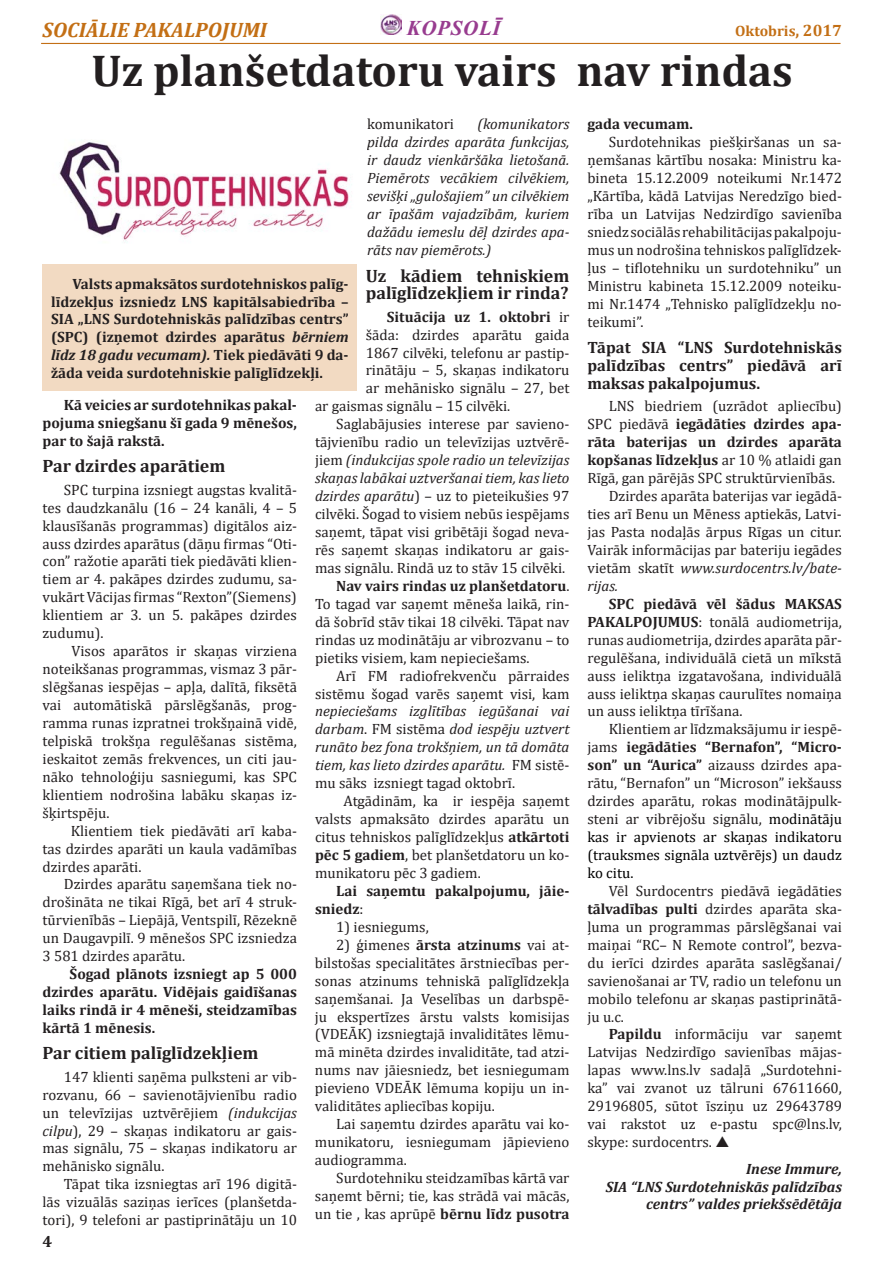
<style>
.page{position:relative;width:893px;height:1263px;background:#fff}
.page>*{position:absolute;margin:0;border:0;box-sizing:border-box;transform-origin:0 0}
.t1{font:700 44.85px "Cambria";color:#231f20}
.t2{font:italic 700 21px "Cambria";color:#c36f15}
.t3{font:italic 700 21px "Times New Roman";letter-spacing:.035em;color:#983c8f}
.Normal__Web{font:700 18px/18px "Cambria";color:#231f20}
.Normal__Web-2{font:700 16.5px/18px "Cambria";color:#231f20;text-align:justify}
.Normal__Web-3{font:15px/18px "Cambria";color:#231f20;text-align:justify}
.Normal__Web-4{font:700 15px/18px "Cambria";color:#231f20;text-align:justify}
.Normal__Web-5{font:italic 15px/18px "Cambria";color:#231f20;text-align:justify}
.Normal__Web-6{font:italic 700 15px/18px "Cambria";color:#231f20;text-align:right}
.t4{font:700 15px "Cambria";color:#c36f15}
.s1{font-size:16.5px}
.s2{font-weight:400}
.s3{font-style:italic}
.s4{font-weight:700}
.s5{font-style:normal}
.s6{color:#000}
</style>
<div class="page">
<img style="left:381px;top:14px;width:20px;height:21px">
<hr style="left:41px;top:43px;width:799px;height:1px;background:#c36f15">
<img style="left:59px;top:141px;width:291px;height:102px">
<div style="left:43px;top:265px;width:314px;height:126px;background:#f2dac2"></div>
<p class="t2" style="left:43px;top:15px;width:226px">SOCIĀLIE PAKALPOJUMI</p>
<h2 class="t3" style="left:407px;top:13px;width:95px">KOPSOLĪ</h2>
<p class="t4" style="left:735px;top:20px;width:108px">Oktobris<span class="s1">, 2017</span></p>
<p class="t1" style="left:91px;top:39px;width:703px">Uz planšetdatoru vairs nav rindas</p>
<p class="Normal__Web-5" style="left:367px;top:115px;width:204px;text-indent:110px">(komunikators pilda dzirdes aparāta funkcijas, ir daudz vienkāršāka lietošanā.<br>Piemērots vecākiem cilvēkiem, sevišķi „gulošajiem” un cilvēkiem ar īpašām vajadzībām, kuriem dažādu iemeslu dēļ dzirdes apa&shy;rāts nav piemērots.)</p>
<p class="Normal__Web" style="left:366px;top:266px;width:205px">Uz kādiem tehniskiem palīglīdzekļiem ir rinda?</p>
<p class="Normal__Web-4" style="left:387px;top:307px;width:184px">Situācija uz 1. oktobri <span class="s2">ir</span></p>
<p class="Normal__Web-3" style="left:366px;top:325px;width:205px">šāda: dzirdes aparātu gaida</p>
<p class="Normal__Web-3" style="left:366px;top:343px;width:205px">1867 cilvēki, telefonu ar pastip-</p>
<p class="Normal__Web-3" style="left:366px;top:361px;width:205px">rinātāju – 5, skaņas indikatoru</p>
<p class="Normal__Web-3" style="left:366px;top:379px;width:205px">ar mehānisko signālu – 27, bet</p>
<p class="Normal__Web-3" style="left:315px;top:397px;width:197px">ar gaismas signālu – 15 cilvēki.</p>
<p class="Normal__Web-3" style="left:315px;top:415px;width:256px;text-indent:21px">Saglabājusies interese par savieno&shy;tājvienību radio un televīzijas uztvērē&shy;jiem <span class="s3">(indukcijas spole radio un televīzijas skaņas labākai uztveršanai tiem, kas lieto dzirdes aparātu</span>) – uz to pieteikušies 97 cilvēki. Šogad to visiem nebūs iespējams saņemt, tāpat visi gribētāji šogad neva&shy;rēs saņemt skaņas indikatoru ar gais&shy;mas signālu. Rindā uz to stāv 15 cilvēki.</p>
<p class="Normal__Web-3" style="left:315px;top:577px;width:256px;text-indent:21px"><span class="s4">Nav vairs rindas uz planšetdatoru</span>.<br>To tagad var saņemt mēneša laikā, rin&shy;dā šobrīd stāv tikai 18 cilvēki. Tāpat nav rindas uz modinātāju ar vibrozvanu – to pietiks visiem, kam nepieciešams.</p>
<p class="Normal__Web-5" style="left:315px;top:666px;width:256px;text-indent:21px"><span class="s5">Arī FM radiofrekvenču pārraides sistēmu šogad varēs saņemt visi, kam </span>nepieciešams izglītības iegūšanai vai darbam<span class="s5">. FM sistēma</span> dod iespēju uztvert runāto bez fona trokšņiem, un tā domāta tiem, kas lieto dzirdes aparātu. <span class="s5">FM sistē&shy;mu sāks izsniegt tagad oktobrī.</span></p>
<p class="Normal__Web-3" style="left:315px;top:792px;width:256px;text-indent:29px">Atgādinām, ka ir iespēja saņemt valsts apmaksāto dzirdes aparātu un citus tehniskos palīglīdzekļus <span class="s4">atkārtoti pēc 5 gadiem</span>, bet planšetdatoru un ko&shy;munikatoru pēc 3 gadiem.</p>
<p class="Normal__Web-4" style="left:315px;top:881px;width:256px;text-indent:21px">Lai saņemtu pakalpojumu, jāie&shy;sniedz<span class="s2">:</span></p>
<p class="Normal__Web-3" style="left:336px;top:917px;width:94px">1) iesniegums,</p>
<p class="Normal__Web-3" style="left:315px;top:935px;width:256px;text-indent:21px">2) ģimenes <span class="s4">ārsta atzinums</span> vai at&shy;bilstošas specialitātes ārstniecības per&shy;sonas atzinums tehniskā palīglīdzekļa saņemšanai. Ja Veselības un darbspē&shy;ju ekspertīzes ārstu valsts komisijas (VDEĀK) izsniegtajā invaliditātes lēmu&shy;mā minēta dzirdes invaliditāte, tad atzi&shy;nums nav jāiesniedz, bet iesniegumam pievieno VDEĀK lēmuma kopiju un in&shy;validitātes apliecības kopiju.</p>
<p class="Normal__Web-3" style="left:315px;top:1115px;width:256px;text-indent:21px">Lai saņemtu dzirdes aparātu vai ko&shy;munikatoru, iesniegumam jāpievieno audiogramma.</p>
<p class="Normal__Web-3" style="left:315px;top:1169px;width:256px;text-indent:21px">Surdotehniku steidzamības kārtā var saņemt bērni; tie, kas strādā vai mācās, un tie , kas aprūpē <span class="s4">bērnu līdz pusotra</span></p>
<p class="Normal__Web-3" style="left:367px;top:115px;width:88px">komunikatori</p>
<p class="Normal__Web-4" style="left:51px;top:274px;width:299px;text-indent:21px">Valsts apmaksātos surdotehniskos palīg&shy;līdzekļus izsniedz LNS kapitālsabiedrība – SIA „LNS Surdotehniskās palīdzības centrs” (SPC) (izņemot dzirdes aparātus <span class="s3">bērniem līdz 18 gadu vecumam).</span> Tiek piedāvāti 9 da&shy;žāda veida surdotehniskie palīglīdzekļi.</p>
<p class="Normal__Web-4" style="left:43px;top:395px;width:256px;text-indent:21px">Kā veicies ar surdotehnikas pakal&shy;pojuma sniegšanu šī gada 9 mēnešos, par to šajā rakstā.</p>
<p class="Normal__Web" style="left:43px;top:457px;width:184px">Par dzirdes aparātiem</p>
<p class="Normal__Web-3" style="left:43px;top:480px;width:256px;text-indent:21px">SPC turpina izsniegt augstas kvalitā&shy;tes daudzkanālu (16 – 24 kanāli, 4 – 5 klausīšanās programmas) digitālos aiz&shy;auss dzirdes aparātus (dāņu firmas “Oti&shy;con” ražotie aparāti tiek piedāvāti klien&shy;tiem ar 4. pakāpes dzirdes zudumu, sa&shy;vukārt Vācijas firmas “Rexton”(Siemens) klientiem ar 3. un 5. pakāpes dzirdes zudumu).</p>
<p class="Normal__Web-3" style="left:43px;top:642px;width:256px;text-indent:29px">Visos aparātos ir skaņas virziena noteikšanas programmas, vismaz 3 pār&shy;slēgšanas iespējas – apļa, dalītā, fiksētā vai automātiskā pārslēgšanās, prog&shy;ramma runas izpratnei trokšņainā vidē, telpiskā trokšņa regulēšanas sistēma, ieskaitot zemās frekvences, un citi jau&shy;nāko tehnoloģiju sasniegumi, kas SPC klientiem nodrošina labāku skaņas iz&shy;šķirtspēju.</p>
<p class="Normal__Web-3" style="left:43px;top:821px;width:256px;text-indent:28px">Klientiem tiek piedāvāti arī kaba&shy;tas dzirdes aparāti un kaula vadāmības dzirdes aparāti.</p>
<p class="Normal__Web-3" style="left:43px;top:875px;width:256px;text-indent:21px">Dzirdes aparātu saņemšana tiek no&shy;drošināta ne tikai Rīgā, bet arī 4 struk&shy;tūrvienībās – Liepājā, Ventspilī, Rēzeknē un Daugavpilī. 9 mēnešos SPC izsniedza 3 581 dzirdes aparātu.</p>
<p class="Normal__Web-4" style="left:43px;top:964px;width:256px;text-indent:27px">Šogad plānots izsniegt ap 5 000 dzirdes aparātu. Vidējais gaidīšanas laiks rindā ir 4 mēneši, steidzamības kārtā 1 mēnesis.</p>
<p class="Normal__Web" style="left:43px;top:1044px;width:218px">Par citiem palīglīdzekļiem</p>
<p class="Normal__Web-3" style="left:43px;top:1067px;width:256px;text-indent:21px">147 klienti saņēma pulksteni ar vib&shy;rozvanu, 66 – savienotājvienību radio un televīzijas uztvērējiem <span class="s3">(indukcijas cilpu</span>), 29 – skaņas indikatoru ar gais&shy;mas signālu, 75 – skaņas indikatoru ar mehānisko signālu.</p>
<p class="Normal__Web-3" style="left:43px;top:1175px;width:256px;text-indent:21px">Tāpat tika izsniegtas arī 196 digitā&shy;lās vizuālās saziņas ierīces (planšetda&shy;tori), 9 telefoni ar pastiprinātāju un 10</p>
<p class="Normal__Web-2" style="left:43px;top:1231px;width:11px">4</p>
<p class="Normal__Web-4" style="left:587px;top:115px;width:107px">gada vecumam.</p>
<p class="Normal__Web-3" style="left:587px;top:133px;width:256px;text-indent:21px">Surdotehnikas piešķiršanas un sa&shy;ņemšanas kārtību nosaka: Ministru ka&shy;bineta 15.12.2009 noteikumi Nr.1472 „Kārtība, kādā Latvijas Neredzīgo bied&shy;rība un Latvijas Nedzirdīgo savienība sniedz sociālās rehabilitācijas pakalpoju&shy;mus un nodrošina tehniskos palīglīdzek&shy;ļus – tiflotehniku un surdotehniku” un Ministru kabineta 15.12.2009 noteiku&shy;mi Nr.1474 „Tehnisko palīglīdzekļu no&shy;teikumi”.</p>
<p class="Normal__Web-2" style="left:587px;top:338px;width:256px">Tāpat SIA “LNS Surdotehniskās palīdzības centrs” piedāvā arī maksas pakalpojumus.</p>
<p class="Normal__Web-3" style="left:587px;top:397px;width:256px;text-indent:21px">LNS biedriem (uzrādot apliecību)<br>SPC piedāvā <span class="s4">iegādāties dzirdes apa&shy;rāta baterijas un dzirdes aparāta kopšanas līdzekļus</span> ar 10 % atlaidi gan Rīgā, gan pārējās SPC struktūrvienībās.</p>
<p class="Normal__Web-3" style="left:587px;top:487px;width:256px;text-indent:21px">Dzirdes aparāta baterijas var iegādā&shy;ties arī Benu un Mēness aptiekās, Latvi&shy;jas Pasta nodaļās ārpus Rīgas un citur.<br>Vairāk informācijas par bateriju iegādes vietām skatīt <span class="s3">www.surdocentrs.lv/bate&shy;rijas.</span></p>
<p class="Normal__Web-3" style="left:587px;top:595px;width:256px;text-indent:21px"><span class="s4">SPC piedāvā vēl šādus MAKSAS PAKALPOJUMUS</span>: tonālā audiometrija, runas audiometrija, dzirdes aparāta pār&shy;regulēšana, individuālā cietā un mīkstā auss ieliktņa izgatavošana, individuālā auss ieliktņa skaņas caurulītes nomaiņa un auss ieliktņa tīrīšana.</p>
<p class="Normal__Web-3" style="left:587px;top:720px;width:256px;text-indent:21px">Klientiem ar līdzmaksājumu ir iespē&shy;jams <span class="s4">iegādāties “Bernafon”, “Micro&shy;son” un “Aurica”</span> aizauss dzirdes apa&shy;rātu, “Bernafon” un “Microson” iekšauss dzirdes aparātu, rokas modinātājpulk&shy;steni ar vibrējošu signālu, <span class="s6">modinātāju kas ir apvienots ar skaņas indikatoru (trauksmes signāla uztvērējs) un daudz ko citu.</span></p>
<p class="Normal__Web-3" style="left:587px;top:882px;width:256px;text-indent:21px">Vēl Surdocentrs piedāvā iegādāties <span class="s4">tālvadības pulti</span> dzirdes aparāta ska&shy;ļuma un programmas pārslēgšanai vai maiņai “RC– N Remote control”, bezva&shy;du ierīci dzirdes aparāta saslēgšanai/ savienošanai ar TV, radio un telefonu un mobilo telefonu ar skaņas pastiprinātā&shy;ju u.c.</p>
<p class="Normal__Web-3" style="left:587px;top:1025px;width:256px;text-indent:21px"><span class="s4">Papildu</span> informāciju var saņemt Latvijas Nedzirdīgo savienības mājas&shy;lapas www.lns.lv sadaļā „Surdotehni&shy;ka” vai zvanot uz tālruni 67611660, 29196805, sūtot īsziņu uz 29643789 vai rakstot uz e-pastu spc@lns.lv, skype: surdocentrs.</p>
<p class="Normal__Web-6" style="left:606px;top:1159px;width:238px">Inese Immure,<br>SIA “LNS Surdotehniskās palīdzības centrs” valdes priekšsēdētāja</p>
</div>
